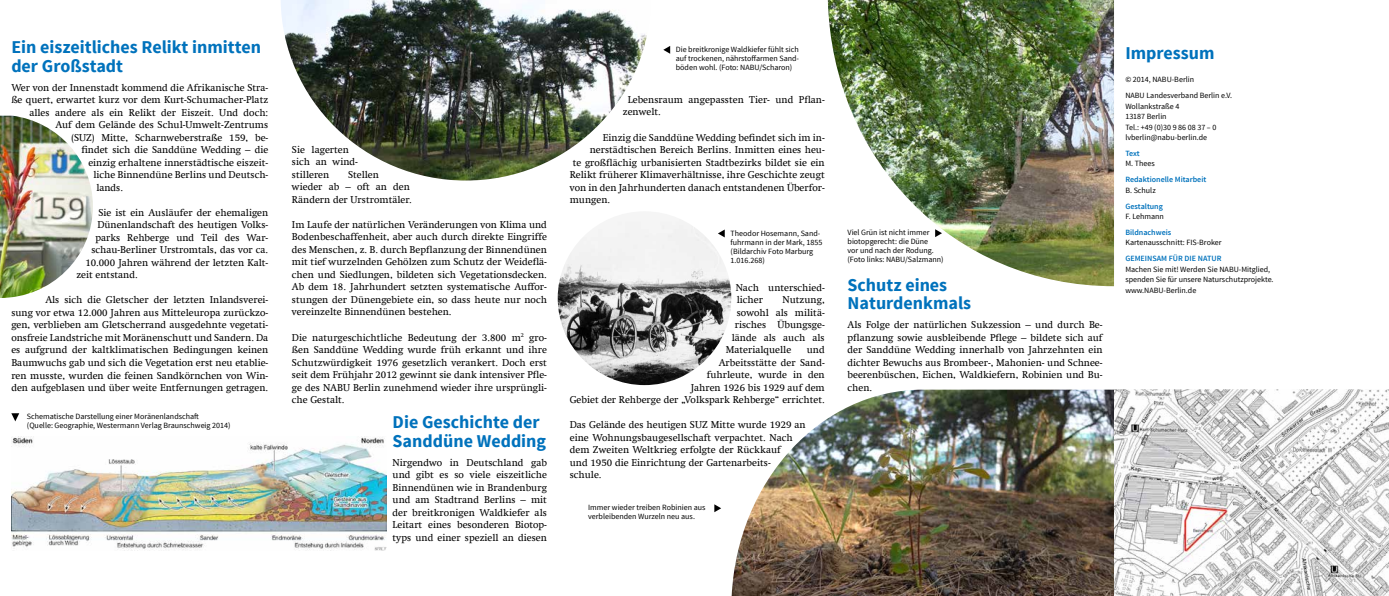
<style>
.page{position:relative;width:1389px;height:596px;background:#fff}
.page>*{position:absolute;margin:0;border:0;box-sizing:border-box;transform-origin:0 0}
.t1{font:700 18px/18.8px "Source Sans Pro";color:#0072bc}
.t2{font:10px/12.5px "Swift Com";color:#000;text-align:justify}
.t3{font:8px/9px "Source Sans Pro";color:#000}
.t4{font:600 8px "Source Sans Pro";color:#0072bc}
</style>
<div class="page">
<img style="left:0;top:116px;width:93px;height:182px">
<img style="left:11px;top:436px;width:376px;height:113px">
<svg style="left:11px;top:413px;width:8px;height:8px"></svg>
<img style="left:281px;top:0;width:366px;height:180px">
<svg style="left:663px;top:46px;width:7px;height:8px"></svg>
<img style="left:558px;top:211px;width:173px;height:174px;border-radius:87px">
<svg style="left:718px;top:229px;width:7px;height:8px"></svg>
<img style="left:732px;top:389px;width:657px;height:206px">
<svg style="left:714px;top:504px;width:7px;height:8px"></svg>
<img style="left:828px;top:0;width:286px;height:286px">
<svg style="left:935px;top:229px;width:7px;height:8px"></svg>
<h1 class="t1" style="left:11px;top:38px;width:251px">Ein eiszeitliches Relikt inmitten der Großstadt</h1>
<p class="t2" style="left:11px;top:81px;width:259px">Wer von der Innenstadt kommend die Afrikanische Stra-</p>
<p class="t2" style="left:11px;top:93px;width:259px">ße quert, erwartet kurz vor dem Kurt-Schumacher-Platz</p>
<p class="t2" style="left:29px;top:106px;width:240px">alles andere als ein Relikt der Eiszeit. Und doch:</p>
<p class="t2" style="left:55px;top:118px;width:215px">Auf dem Gelände des Schul-Umwelt-Zentrums</p>
<p class="t2" style="left:71px;top:131px;width:199px">(SUZ) Mitte, Scharnweberstraße 159, be-</p>
<p class="t2" style="left:81px;top:143px;width:189px">findet sich die Sanddüne Wedding – die</p>
<p class="t2" style="left:88px;top:156px;width:182px">einzig erhaltene innerstädtische eiszeit-</p>
<p class="t2" style="left:93px;top:168px;width:177px">liche Binnendüne Berlins und Deutsch-</p>
<p class="t2" style="left:96px;top:181px;width:28px">lands.</p>
<p class="t2" style="left:98px;top:206px;width:172px">Sie ist ein Ausläufer der ehemaligen</p>
<p class="t2" style="left:97px;top:218px;width:173px">Dünenlandschaft des heutigen Volks-</p>
<p class="t2" style="left:95px;top:231px;width:174px">parks Rehberge und Teil des War-</p>
<p class="t2" style="left:91px;top:243px;width:179px">schau-Berliner Urstromtals, das vor ca.</p>
<p class="t2" style="left:85px;top:256px;width:185px">10.000 Jahren während der letzten Kalt-</p>
<p class="t2" style="left:76px;top:268px;width:63px">zeit entstand.</p>
<p class="t2" style="left:11px;top:293px;width:259px;text-indent:34px">Als sich die Gletscher der letzten Inlandsverei&shy;sung vor etwa 12.000 Jahren aus Mitteleuropa zurückzo&shy;gen, verblieben am Gletscherrand ausgedehnte vegetati&shy;onsfreie Landstriche mit Moränenschutt und Sandern. Da es aufgrund der kaltklimatischen Bedingungen keinen Baumwuchs gab und sich die Vegetation erst neu etablie&shy;ren musste, wurden die feinen Sandkörnchen von Win&shy;den aufgeblasen und über weite Entfernungen getragen.</p>
<p class="t3" style="left:27px;top:411px;width:205px">Schematische Darstellung einer Moränenlandschaft<br>(Quelle: Geographie, Westermann Verlag Braunschweig 2014)</p>
<p class="t2" style="left:292px;top:143px;width:67px;text-align:left">Sie lagerten sich an wind&shy;stilleren</p>
<p class="t2" style="left:292px;top:168px;width:121px;text-align:left;text-indent:56px">Stellen wieder ab – oft an den<br>Rändern der Urstromtäler.</p>
<p class="t2" style="left:292px;top:218px;width:257px">Im Laufe der natürlichen Veränderungen von Klima und Bodenbeschaffenheit, aber auch durch direkte Eingriffe des Menschen, z. B. durch Bepflanzung der Binnendünen mit tief wurzelnden Gehölzen zum Schutz der Weideflä&shy;chen und Siedlungen, bildeten sich Vegetationsdecken.<br>Ab dem 18. Jahrhundert setzten systematische Auffor&shy;stungen der Dünengebiete ein, so dass heute nur noch vereinzelte Binnendünen bestehen.</p>
<p class="t2" style="left:292px;top:330px;width:257px">Die naturgeschichtliche Bedeutung der 3.800 m<sup>2</sup> gro&shy;ßen Sanddüne Wedding wurde früh erkannt und ihre Schutzwürdigkeit 1976 gesetzlich verankert. Doch erst seit dem Frühjahr 2012 gewinnt sie dank intensiver Pfle&shy;ge des NABU Berlin zunehmend wieder ihre ursprüngli&shy;che Gestalt.</p>
<h1 class="t1" style="left:393px;top:413px;width:155px">Die Geschichte der<br>Sanddüne Wedding</h1>
<p class="t2" style="left:393px;top:455px;width:156px">Nirgendwo in Deutschland gab und gibt es so viele eiszeitliche Binnendünen wie in Brandenburg und am Stadtrand Berlins – mit der breitkronigen Waldkiefer als Leitart eines besonderen Biotop&shy;typs und einer speziell an diesen</p>
<p class="t3" style="left:676px;top:45px;width:125px;text-align:justify">Die breitkronige Waldkiefer fühlt sich auf trockenen, nährstoffarmen Sand&shy;böden wohl. (Foto: NABU/Scharon)</p>
<p class="t2" style="left:623px;top:93px;width:203px;text-indent:5px">Lebensraum angepassten Tier- und Pflan&shy;zenwelt.</p>
<p class="t2" style="left:603px;top:131px;width:224px">Einzig die Sanddüne Wedding befindet sich im in-</p>
<p class="t2" style="left:590px;top:143px;width:237px">nerstädtischen Bereich Berlins. Inmitten eines heu-</p>
<p class="t2" style="left:573px;top:156px;width:254px">te großflächig urbanisierten Stadtbezirks bildet sie ein</p>
<p class="t2" style="left:570px;top:168px;width:257px">Relikt früherer Klimaverhältnisse, ihre Geschichte zeugt</p>
<p class="t2" style="left:570px;top:181px;width:257px">von in den Jahrhunderten danach entstandenen Überfor-</p>
<p class="t2" style="left:570px;top:193px;width:42px">mungen.</p>
<p class="t3" style="left:731px;top:228px;width:93px">Theodor Hosemann, Sand&shy;fuhrmann in der Mark, 1855 (Bildarchiv Foto Marburg<br>1.016.268)</p>
<p class="t2" style="left:736px;top:281px;width:91px">Nach unterschied&shy;licher</p>
<p class="t2" style="left:783px;top:293px;width:44px">Nutzung,</p>
<p class="t2" style="left:737px;top:306px;width:90px">sowohl als militä-</p>
<p class="t2" style="left:735px;top:318px;width:91px">risches Übungsge-</p>
<p class="t2" style="left:732px;top:331px;width:95px">lände als auch als</p>
<p class="t2" style="left:726px;top:343px;width:67px">Materialquelle</p>
<p class="t2" style="left:570px;top:343px;width:257px;text-align:right">und<br>Arbeitsstätte der Sand-<br>fuhrleute, wurde in den<br>Jahren 1926 bis 1929 auf dem<br>Gebiet der Rehberge der „Volkspark Rehberge“ errichtet.</p>
<p class="t2" style="left:570px;top:418px;width:237px;text-align:left">Das Gelände des heutigen SUZ Mitte wurde 1929 an eine Wohnungsbaugesellschaft verpachtet. Nach dem Zweiten Weltkrieg erfolgte der Rückkauf<br>und 1950 die Einrichtung der Gartenarbeits-<br>schule.</p>
<p class="t3" style="left:588px;top:503px;width:119px">Immer wieder treiben Robinien aus verbleibenden Wurzeln neu aus.</p>
<p class="t3" style="left:848px;top:228px;width:98px">Viel Grün ist nicht immer biotopgerecht: die Düne<br>vor und nach der Rodung. (Foto links: NABU/Salzmann)</p>
<h1 class="t1" style="left:848px;top:275px;width:125px">Schutz eines<br>Naturdenkmals</h1>
<p class="t2" style="left:848px;top:318px;width:257px">Als Folge der natürlichen Sukzession – und durch Be&shy;pflanzung sowie ausbleibende Pflege – bildete sich auf der Sanddüne Wedding innerhalb von Jahrzehnten ein dichter Bewuchs aus Brombeer-, Mahonien- und Schnee&shy;beerenbüschen, Eichen, Waldkiefern, Robinien und Bu&shy;chen.</p>
<h1 class="t1" style="left:1125px;top:45px;width:91px">Impressum</h1>
<p class="t3" style="left:1125px;top:72px;width:108px;line-height:15.8px">© 2014, NABU-Berlin<br>NABU Landesverband Berlin e.V.</p>
<p class="t3" style="left:1125px;top:101px;width:93px;line-height:10.5px">Wollankstraße 4<br>13187 Berlin<br>Tel.: +49 (0)30 9 86 08 37 – 0 lvberlin@nabu-berlin.de</p>
<p class="t4" style="left:1125px;top:148px;width:16px">Text</p>
<p class="t3" style="left:1125px;top:159px;width:31px">M. Thees</p>
<p class="t4" style="left:1125px;top:174px;width:82px">Redaktionelle Mitarbeit</p>
<p class="t3" style="left:1125px;top:186px;width:32px">B. Schulz</p>
<p class="t4" style="left:1125px;top:201px;width:39px">Gestaltung</p>
<p class="t3" style="left:1125px;top:212px;width:40px">F. Lehmann</p>
<p class="t4" style="left:1125px;top:227px;width:47px">Bildnachweis</p>
<p class="t3" style="left:1125px;top:238px;width:98px">Kartenausschnitt: FIS‑Broker</p>
<p class="t4" style="left:1125px;top:253px;width:98px">GEMEINSAM FÜR DIE NATUR</p>
<p class="t3" style="left:1125px;top:264px;width:150px;line-height:10.5px">Machen Sie mit! Werden Sie NABU-Mitglied, spenden Sie für unsere Naturschutzprojekte. www.NABU-Berlin.de</p>
</div>
